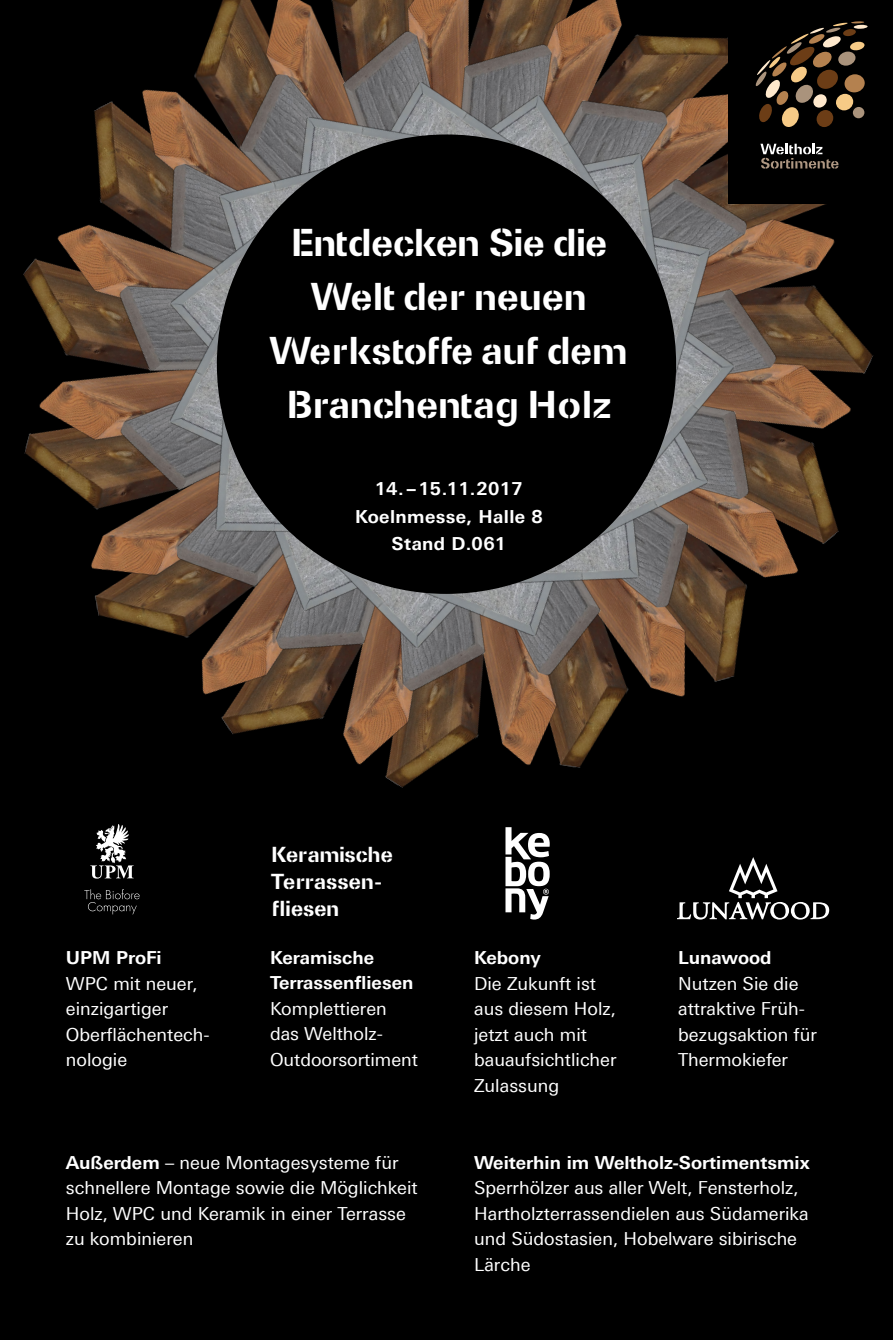
<style>
.page{position:relative;width:893px;height:1340px;background:#fff}
.page>*{position:absolute;margin:0;border:0;box-sizing:border-box;transform-origin:0 0}
.t1{font:700 37.5px/54px "Weltholz Univers";letter-spacing:-.005em;color:#fff;text-align:center}
.t2{font:700 21px/26.8px "Weltholz Univers";color:#fff}
.t3{font:18px/25.5px "KMS Univers";color:#fff}
.t4{font:700 18px/25.5px "KMS Univers";color:#fff}
.t5{font:700 18px/27.8px "KMS Univers";letter-spacing:.02em;color:#fff;text-align:center}
.s1{font-weight:700}
</style>
<div class="page">
<div style="left:0;top:0;width:893px;height:1339px;background:#000"></div>
<img style="left:23px;top:251px;width:48px;height:217px">
<img style="left:44px;top:392px;width:27px;height:97px">
<img style="left:372px;top:738px;width:214px;height:50px">
<img style="left:482px;top:738px;width:116px;height:19px">
<img style="left:825px;top:395px;width:26px;height:148px">
<img style="left:825px;top:204px;width:49px;height:191px">
<img style="left:221px;top:671px;width:514px;height:64px">
<img style="left:689px;top:615px;width:54px;height:56px">
<img style="left:689px;top:204px;width:120px;height:411px">
<img style="left:699px;top:37px;width:31px;height:539px">
<img style="left:216px;top:0;width:483px;height:598px">
<img style="left:96px;top:17px;width:597px;height:591px">
<img style="left:71px;top:110px;width:618px;height:597px">
<div style="left:217px;top:134px;width:459px;height:460px;background:#000;border-radius:50%"></div>
<div style="left:728px;top:1px;width:165px;height:202px;background:#000"></div>
<svg style="left:755px;top:21px;width:110px;height:106px"></svg>
<svg style="left:760px;top:144px;width:78px;height:25px"></svg>
<svg style="left:90px;top:824px;width:44px;height:54px"></svg>
<svg style="left:84px;top:889px;width:56px;height:25px"></svg>
<svg style="left:505px;top:827px;width:45px;height:92px"></svg>
<svg style="left:677px;top:857px;width:152px;height:62px"></svg>
<h1 class="t1" style="left:270px;top:214px;width:360px">Entdecken Sie die<br>Welt der neuen<br>Werkstoffe auf dem<br>Branchentag Holz</h1>
<p class="t5" style="left:355px;top:474px;width:189px">14. –15.11.2017<br>Koelnmesse, Halle 8<br>Stand D.061</p>
<p class="t4" style="left:66px;top:944px;width:97px">UPM ProFi</p>
<p class="t3" style="left:66px;top:970px;width:145px">WPC mit neuer, einzigartiger<br>Oberflächentech&shy;nologie</p>
<p class="t2" style="left:271px;top:840px;width:123px">Keramische<br>Terrassen&shy;fliesen</p>
<p class="t4" style="left:270px;top:944px;width:145px">Keramische<br>Terrassenfliesen</p>
<p class="t3" style="left:270px;top:995px;width:150px">Komplettieren das Weltholz-<br>Outdoorsortiment</p>
<p class="t3" style="left:66px;top:1149px;width:353px"><span class="s1">Außerdem</span> – neue Montagesysteme für schnellere Montage sowie die Möglichkeit Holz, WPC und Keramik in einer Terrasse zu kombinieren</p>
<p class="t4" style="left:474px;top:944px;width:68px">Kebony</p>
<p class="t3" style="left:474px;top:970px;width:144px">Die Zukunft ist aus diesem Holz, jetzt auch mit bauaufsichtlicher<br>Zulassung</p>
<p class="t4" style="left:678px;top:944px;width:95px">Lunawood</p>
<p class="t3" style="left:678px;top:970px;width:140px">Nutzen Sie die attraktive Früh&shy;bezugsaktion für<br>Thermokiefer</p>
<p class="t4" style="left:474px;top:1149px;width:337px">Weiterhin im Weltholz-Sortimentsmix</p>
<p class="t3" style="left:474px;top:1175px;width:336px">Sperrhölzer aus aller Welt, Fensterholz, Hartholzterrassendielen aus Südamerika und Südostasien, Hobelware sibirische Lärche</p>
</div>
